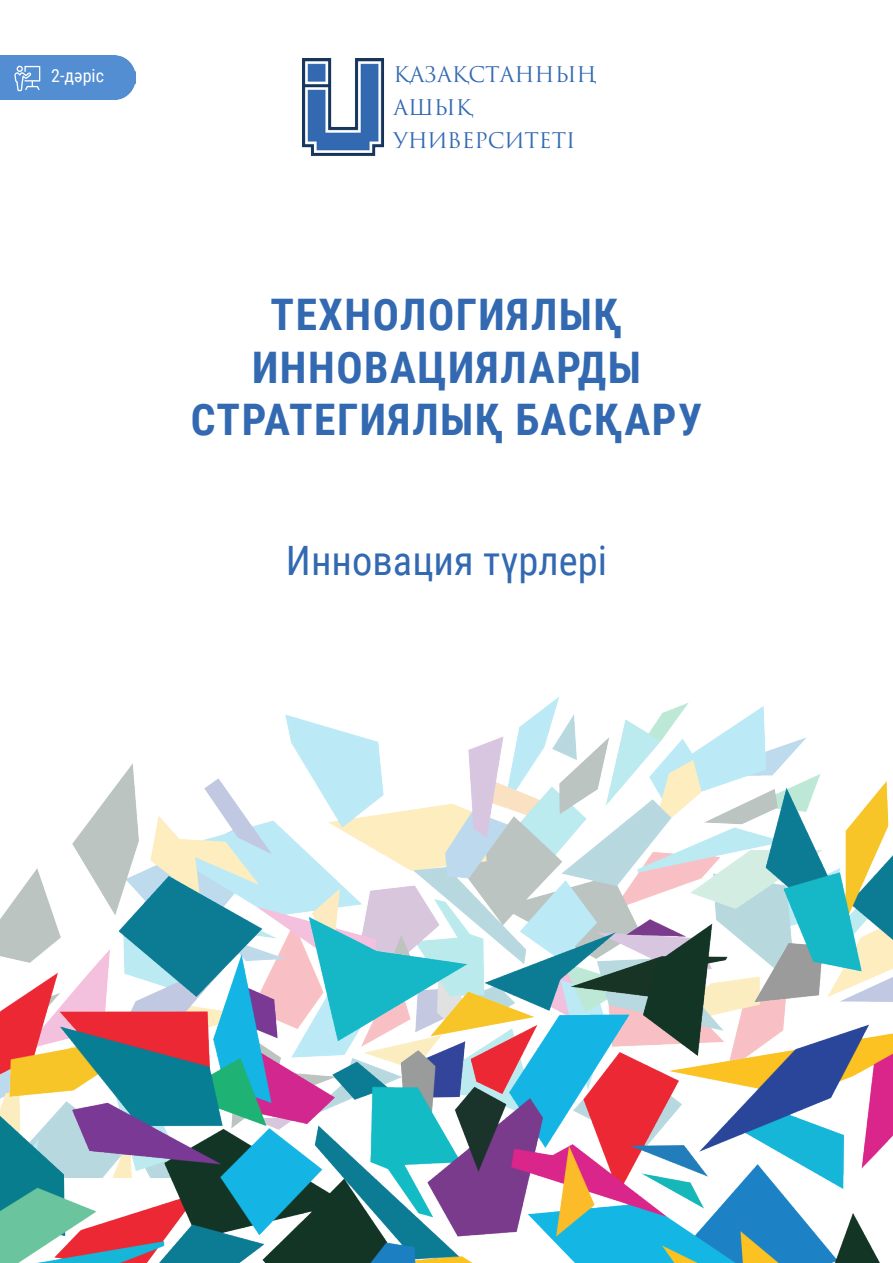
<style>
.page{position:relative;width:893px;height:1263px;background:#fff}
.page>*{position:absolute;margin:0;border:0;box-sizing:border-box;transform-origin:0 0}
.t1{font:700 43.5px/52.2px "Roboto Condensed";letter-spacing:.035em;color:#3269b1;text-align:center}
.t2{font:40.5px "Roboto Condensed";color:#3269b1}
.t3{font:21px "Trajan Pro 3";color:#3269b1}
.t4{font:18px "Roboto Condensed";color:#fff}
</style>
<div class="page">
<img style="left:302px;top:58px;width:83px;height:98px">
<img style="left:285px;top:697px;width:480px;height:32px">
<img style="left:0;top:729px;width:892px;height:534px">
<div style="left:0;top:55px;width:136px;height:45px;background:#538dd2"></div>
<svg style="left:14px;top:66px;width:26px;height:25px"></svg>
<p class="t4" style="left:51px;top:63px;width:54px">2-дәріс</p>
<p class="t3" style="left:393px;top:60px;width:205px">ҚАЗАҚСТАННЫҢ</p>
<p class="t3" style="left:393px;top:93px;width:81px">АШЫҚ</p>
<p class="t3" style="left:393px;top:126px;width:184px">УНИВЕРСИТЕТІ</p>
<p class="t1" style="left:191px;top:287px;width:513px">ТЕХНОЛОГИЯЛЫҚ<br>ИННОВАЦИЯЛАРДЫ<br>СТРАТЕГИЯЛЫҚ БАСҚАРУ</p>
<p class="t2" style="left:286px;top:532px;width:323px">Инновация түрлері</p>
</div>
